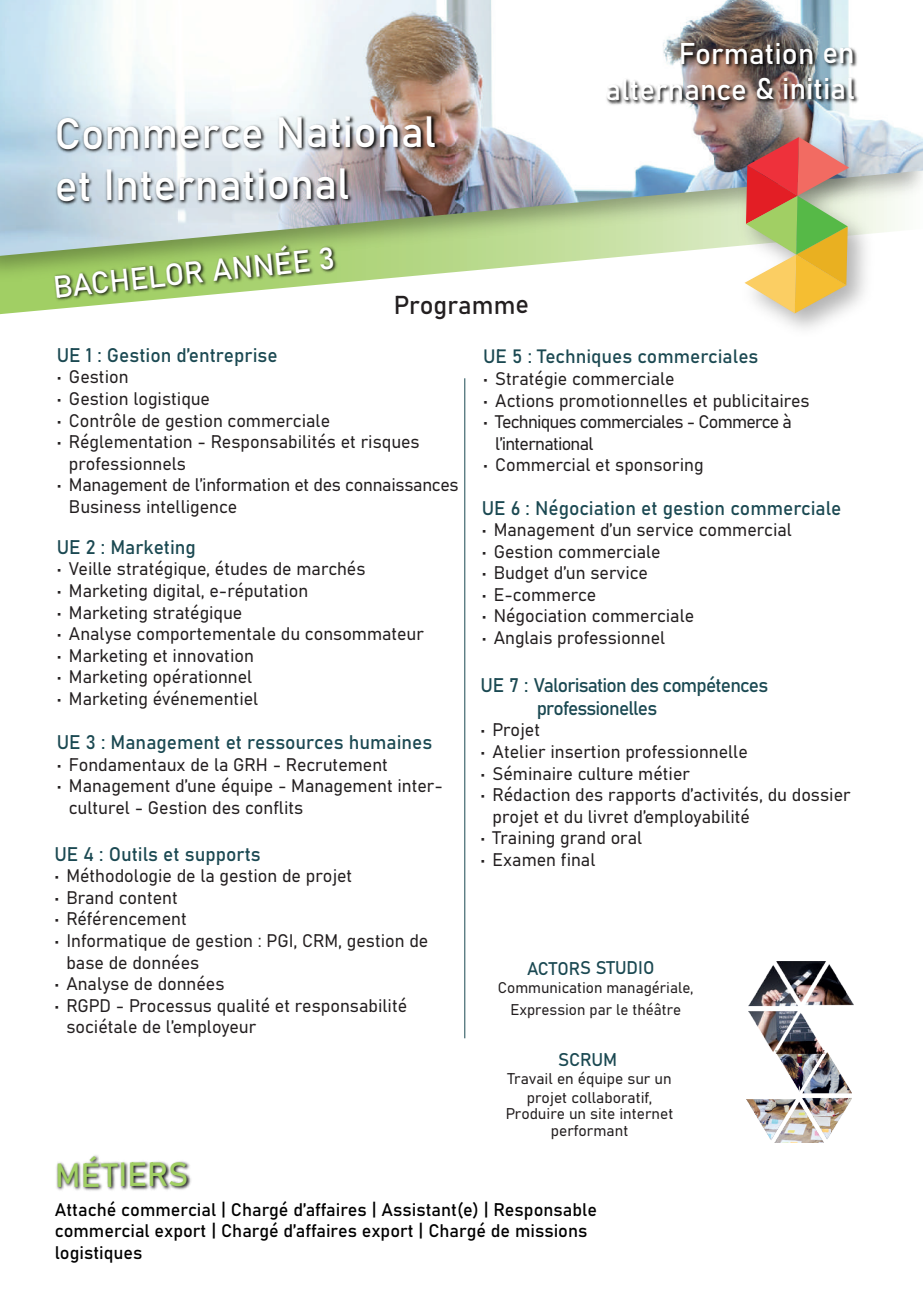
<style>
.page{position:relative;width:923px;height:1293px;background:#fff}
.page>*{position:absolute;margin:0;border:0;box-sizing:border-box;transform-origin:0 0}
.t1{font:43.05px/52.1px "Bahnschrift";letter-spacing:-.01em;color:#fff}
.t2{font:33px "Bahnschrift";letter-spacing:-.01em;color:#a1cf64}
.t3{font:30.45px "Bahnschrift";color:#fff}
.t4{font:29.55px/35.7px "Bahnschrift";letter-spacing:-.01em;color:#fff;text-align:right}
.t5{font:25.5px "Bahnschrift";letter-spacing:-.01em;color:#231f20}
.t6{font:19.5px "Bahnschrift";color:#1b4952}
.t7{font:19.5px/22.5px "Bahnschrift";letter-spacing:-.04em;color:#1b4952}
.t8{font:19.2px "Bahnschrift";color:#1b4952}
.t9{font:18.15px "Bahnschrift";letter-spacing:-.015em;color:#1b4952}
.t10{font:18px/21.6px "Bahnschrift";color:#231f20}
.t11{font:18px/21.6px "Bahnschrift";color:#000}
.t12{font:18px/21.6px "Bahnschrift";letter-spacing:-.04em;color:#231f20}
.t13{font:15.3px/21.6px "Bahnschrift";color:#231f20;text-align:center}
</style>
<div class="page">
<img style="left:48px;top:289px;width:223px;height:21px">
<img style="left:56px;top:1155px;width:135px;height:36px">
<img style="left:747px;top:1054px;width:105px;height:89px">
<img style="left:748px;top:962px;width:105px;height:92px">
<img style="left:0;top:256px;width:628px;height:33px">
<img style="left:0;top:0;width:923px;height:256px">
<img style="left:525px;top:35px;width:344px;height:95px">
<img style="left:51px;top:107px;width:392px;height:112px">
<img style="left:730px;top:122px;width:153px;height:207px">
<svg style="left:744px;top:137px;width:105px;height:176px;background:#cca270"></svg>
<h1 class="t1" style="left:54px;top:105px;width:384px">Commerce National et International</h1>
<h3 class="t3" style="left:51px;top:268px;width:284px;rotate:-6deg">BACHELOR ANNÉE 3</h3>
<h3 class="t5" style="left:394px;top:288px;width:137px">Programme</h3>
<h3 class="t4" style="left:606px;top:34px;width:251px">Formation en alternance &amp; initial</h3>
<p class="t6" style="left:57px;top:342px;width:222px">UE 1 : Gestion d’entreprise</p>
<p class="t10" style="left:57px;top:366px;width:73px">• Gestion</p>
<p class="t10" style="left:57px;top:387px;width:155px">• Gestion logistique</p>
<p class="t10" style="left:57px;top:409px;width:275px">• Contrôle de gestion commerciale</p>
<p class="t10" style="left:69px;top:430px;width:352px;text-indent:-12px">• Réglementation - Responsabilités et risques professionnels</p>
<p class="t10" style="left:69px;top:473px;width:391px;text-indent:-12px">• Management de l’information et des connaissances<br>Business intelligence</p>
<p class="t6" style="left:57px;top:534px;width:140px">UE 2 : Marketing</p>
<p class="t10" style="left:57px;top:557px;width:310px">• Veille stratégique, études de marchés</p>
<p class="t10" style="left:57px;top:579px;width:253px">• Marketing digital, e-réputation</p>
<p class="t10" style="left:57px;top:601px;width:187px">• Marketing stratégique</p>
<p class="t10" style="left:57px;top:622px;width:368px">• Analyse comportementale du consommateur</p>
<p class="t10" style="left:57px;top:644px;width:198px">• Marketing et innovation</p>
<p class="t10" style="left:57px;top:665px;width:197px">• Marketing opérationnel</p>
<p class="t10" style="left:57px;top:687px;width:203px">• Marketing événementiel</p>
<p class="t6" style="left:57px;top:730px;width:377px">UE 3 : Management et ressources humaines</p>
<p class="t10" style="left:57px;top:753px;width:332px">• Fondamentaux de la GRH - Recrutement</p>
<p class="t10" style="left:69px;top:774px;width:375px;text-indent:-12px">• Management d’une équipe - Management inter&shy;culturel - Gestion des conflits</p>
<p class="t6" style="left:54px;top:841px;width:208px">UE 4 : Outils et supports</p>
<p class="t10" style="left:54px;top:864px;width:299px">• Méthodologie de la gestion de projet</p>
<p class="t10" style="left:54px;top:886px;width:125px">• Brand content</p>
<p class="t10" style="left:54px;top:907px;width:134px">• Référencement</p>
<p class="t10" style="left:66px;top:929px;width:364px;text-indent:-12px">• Informatique de gestion : PGI, CRM, gestion de base de données</p>
<p class="t10" style="left:54px;top:972px;width:172px">• Analyse de données</p>
<p class="t10" style="left:66px;top:994px;width:342px;text-indent:-12px">• RGPD - Processus qualité et responsabilité sociétale de l’employeur</p>
<h2 class="t2" style="left:55px;top:1153px;width:135px">MÉTIERS</h2>
<p class="t8" style="left:483px;top:344px;width:277px">UE 5 : Techniques commerciales</p>
<p class="t10" style="left:483px;top:367px;width:193px">• Stratégie commerciale</p>
<p class="t10" style="left:483px;top:389px;width:328px">• Actions promotionnelles et publicitaires</p>
<p class="t12" style="left:495px;top:410px;width:298px;text-indent:-12px">• Techniques commerciales - Commerce à l’international</p>
<p class="t10" style="left:483px;top:453px;width:222px">• Commercial et sponsoring</p>
<p class="t6" style="left:482px;top:495px;width:361px">UE 6 : Négociation et gestion commerciale</p>
<p class="t10" style="left:482px;top:518px;width:312px">• Management d’un service commercial</p>
<p class="t10" style="left:482px;top:540px;width:180px">• Gestion commerciale</p>
<p class="t10" style="left:482px;top:561px;width:168px">• Budget d’un service</p>
<p class="t10" style="left:482px;top:583px;width:116px">• E-commerce</p>
<p class="t10" style="left:482px;top:605px;width:214px">• Négociation commerciale</p>
<p class="t10" style="left:482px;top:626px;width:185px">• Anglais professionnel</p>
<p class="t7" style="left:537px;top:673px;width:233px;text-indent:-56px">UE 7 : Valorisation des compétences professionelles</p>
<p class="t10" style="left:481px;top:718px;width:61px">• Projet</p>
<p class="t10" style="left:481px;top:740px;width:269px">• Atelier insertion professionnelle</p>
<p class="t10" style="left:481px;top:762px;width:211px">• Séminaire culture métier</p>
<p class="t10" style="left:493px;top:783px;width:359px;text-indent:-12px">• Rédaction des rapports d’activités, du dossier projet et du livret d’employabilité</p>
<p class="t10" style="left:481px;top:826px;width:163px">• Training grand oral</p>
<p class="t10" style="left:481px;top:848px;width:116px">• Examen final</p>
<p class="t9" style="left:527px;top:956px;width:129px">ACTORS STUDIO</p>
<p class="t13" style="left:498px;top:976px;width:197px">Communication managériale,<br>Expression par le théâtre</p>
<p class="t9" style="left:558px;top:1048px;width:61px">SCRUM</p>
<p class="t13" style="left:507px;top:1069px;width:166px;line-height:18.5px">Travail en équipe sur un projet collaboratif,</p>
<p class="t13" style="left:506px;top:1105px;width:169px;line-height:16.6px">Produire un site internet performant</p>
<p class="t11" style="left:55px;top:1198px;width:544px">Attaché commercial | Chargé d’affaires | Assistant(e) | Responsable commercial export | Chargé d’affaires export | Chargé de missions logistiques</p>
</div>
